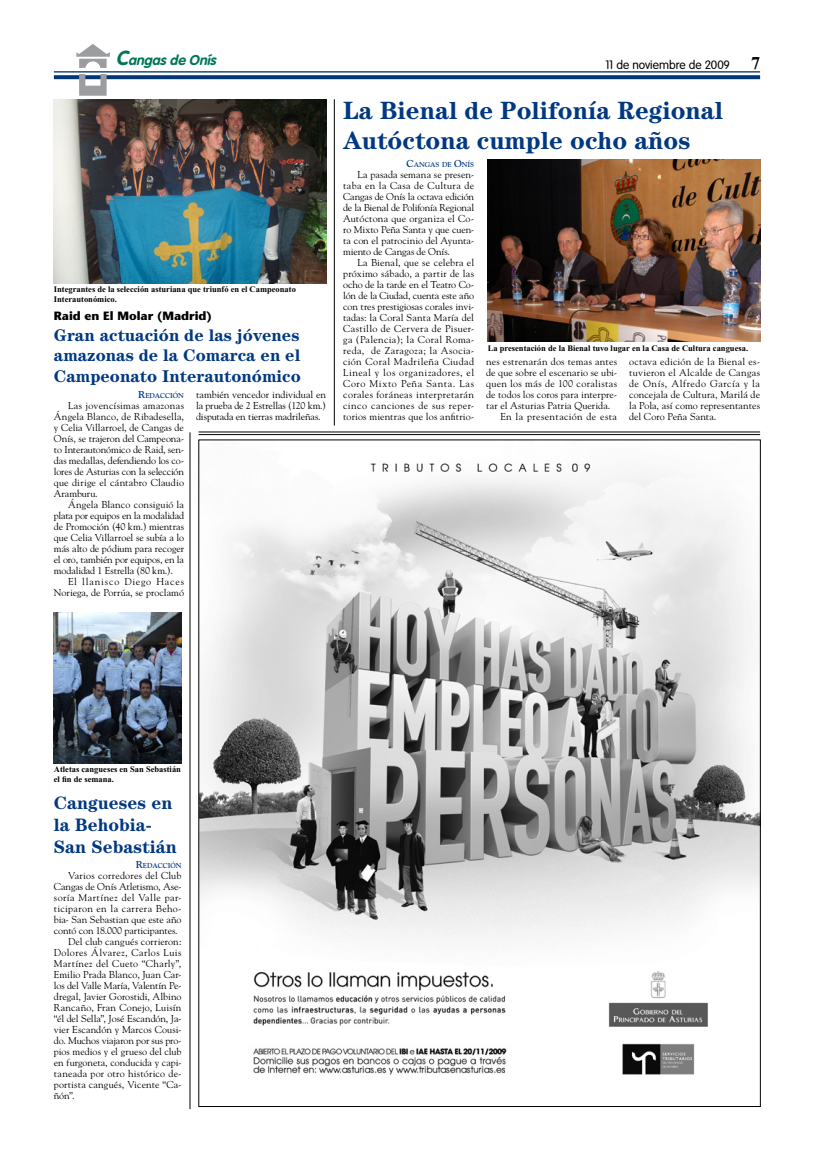
<style>
.page{position:relative;width:814px;height:1163px;background:#fff}
.page>*{position:absolute;margin:0;border:0;box-sizing:border-box;transform-origin:0 0}
.t1{font:700 25px/30px "Century";color:#003882}
.t2{font:700 18px/21.6px "Century";color:#003882}
.t3{font:700 17px/20.4px "Century";color:#003882;text-align:justify}
.t4{font:italic 700 14px "VAG Rounded";color:#00765a}
.t5{font:700 12px "Stone Sans";color:#000}
.t6{font:300 12px "VAG Rounded";letter-spacing:.005em;color:#000}
.t7{font:10px/11px "Goudy";letter-spacing:.005em;color:#000;text-align:justify}
.t8{font:10px "Goudy";letter-spacing:.03em;color:#000}
.t9{font:10px "Goudy";letter-spacing:-.015em;color:#000}
.t10{font:10px "Goudy";letter-spacing:.04em;color:#000}
.t11{font:10px/11px "Goudy";letter-spacing:.025em;color:#000;text-align:right}
.t12{font:10px "Goudy";letter-spacing:.035em;color:#000}
.t13{font:10px "Goudy";letter-spacing:.045em;color:#000}
.t14{font:700 8.5px/10px "Times New Roman";color:#000}
.t15{font:700 7px "Goudy";letter-spacing:-.015em;color:#003882}
.s1{font-size:20px}
.s2{font-family:"Times New Roman";font-weight:700;font-size:18px}
.s3{font-size:10px}
</style>
<div class="page">
<svg style="left:54px;top:75px;width:706px;height:4px;background:#0d4179"></svg>
<hr style="left:54px;top:71px;width:706px;height:1px;background:#003772">
<svg style="left:79px;top:74px;width:28px;height:22px"></svg>
<svg style="left:76px;top:44px;width:34px;height:24px"></svg>
<img style="left:200px;top:463px;width:558px;height:612px">
<img style="left:488px;top:159px;width:272px;height:182px">
<img style="left:54px;top:99px;width:272px;height:184px">
<hr style="left:198px;top:432px;width:562px;height:1px;background:#000">
<hr style="left:198px;top:434px;width:562px;height:1px;background:#000">
<img style="left:54px;top:612px;width:127px;height:151px">
<hr style="left:334px;top:99px;width:1px;height:326px;background:#000">
<hr style="left:190px;top:432px;width:1px;height:676px;background:#000">
<h3 class="t4" style="left:116px;top:52px;width:105px"><span class="s1">C</span>angasde Onís</h3>
<p class="t6" style="left:605px;top:58px;width:156px">11 de noviembre de 2009 <span class="s2">7</span></p>
<h1 class="t1" style="left:343px;top:95px;width:381px">La Bienal de Polifonía Regional<br>Autóctona cumple ocho años</h1>
<p class="t15" style="left:406px;top:160px;width:69px"><span class="s3">C</span>ANGAS DE <span class="s3">O</span>NÍS</p>
<p class="t7" style="left:343px;top:169px;width:132px;text-indent:14px">La pasada semana se presen&shy;taba en la Casa de Cultura de Cangas de Onís la octava edición de la Bienal de Polifonía Regional Autóctona que organiza el Co&shy;ro Mixto Peña Santa y que cuen&shy;ta con el patrocinio del Ayunta&shy;miento de Cangas de Onís.</p>
<p class="t7" style="left:343px;top:257px;width:132px;text-indent:14px">La Bienal, que se celebra el próximo sábado, a partir de las ocho de la tarde en el Teatro Co&shy;lón de la Ciudad, cuenta este año con tres prestigiosas corales invi&shy;tadas: la Coral Santa María del Castillo de Cervera de Pisuer&shy;ga (Palencia); la Coral Roma&shy;reda, de Zaragoza; la Asocia&shy;ción Coral Madrileña Ciudad Lineal y los organizadores, el Coro Mixto Peña Santa. Las corales foráneas interpretarán cinco canciones de sus reper&shy;torios mientras que los anfitrio-</p>
<p class="t14" style="left:54px;top:284px;width:243px">Integrantes de la selección asturiana que triunfó en el Campeonato<br>Interautonómico.</p>
<h3 class="t3" style="left:54px;top:324px;width:248px">Gran actuación de las jóvenes amazonas de la Comarca en el Campeonato Interautonómico</h3>
<p class="t15" style="left:138px;top:391px;width:47px"><span class="s3">R</span>EDACCIÓN</p>
<p class="t7" style="left:54px;top:400px;width:132px;text-indent:14px">Las jovencísimas amazonas Ángela Blanco, de Ribadesella, y Celia Villarroel, de Cangas de Onís, se trajeron del Campeona&shy;to Interautonómico de Raid, sen&shy;das medallas, defendiendo los co&shy;lores de Asturias con la selección que dirige el cántabro Claudio Aramburu.</p>
<p class="t7" style="left:54px;top:499px;width:132px;text-indent:14px">Ángela Blanco consiguió la plata por equipos en la modalidad de Promoción (40 km.) mientras que Celia Villarroel se subía a lo más alto de pódium para recoger el oro, también por equipos, en la modalidad 1 Estrella (80 km.).</p>
<p class="t11" style="left:54px;top:576px;width:132px">El llanisco Diego Haces<br>Noriega, de Porrúa, se proclamó</p>
<p class="t5" style="left:54px;top:308px;width:159px">Raid en El Molar (Madrid)</p>
<p class="t14" style="left:488px;top:343px;width:262px">La presentación de la Bienal tuvo lugar en la Casa de Cultura canguesa.</p>
<p class="t8" style="left:486px;top:355px;width:132px">nes estrenarán dos temas antes</p>
<p class="t7" style="left:486px;top:367px;width:132px">de que sobre el escenario se ubi-</p>
<p class="t12" style="left:486px;top:377px;width:132px">quen los más de 100 coralistas</p>
<p class="t7" style="left:486px;top:389px;width:132px">de todos los coros para interpre-</p>
<p class="t7" style="left:486px;top:400px;width:126px">tar el Asturias Patria Querida.</p>
<p class="t10" style="left:500px;top:410px;width:118px">En la presentación de esta</p>
<p class="t7" style="left:629px;top:356px;width:132px">octava edición de la Bienal es&shy;tuvieron el Alcalde de Cangas de Onís, Alfredo García y la concejala de Cultura, Marilá de la Pola, así como representantes del Coro Peña Santa.</p>
<p class="t7" style="left:196px;top:389px;width:132px">también vencedor individual en la prueba de 2 Estrellas (120 km.) disputada en tierras madrileñas.</p>
<p class="t14" style="left:54px;top:764px;width:129px">Atletas cangueses en San Sebastián el fin de semana.</p>
<h2 class="t2" style="left:54px;top:792px;width:124px">Cangueses en la Behobia-<br>San Sebastián</h2>
<p class="t15" style="left:136px;top:861px;width:47px"><span class="s3">R</span>EDACCIÓN</p>
<p class="t7" style="left:68px;top:869px;width:115px">Varios corredores del Club</p>
<p class="t7" style="left:54px;top:880px;width:129px">Cangas de Onís Atletismo, Ase-</p>
<p class="t13" style="left:54px;top:891px;width:129px">soría Martínez del Valle par-</p>
<p class="t8" style="left:54px;top:902px;width:129px">ticiparon en la carrera Beho-</p>
<p class="t7" style="left:54px;top:913px;width:129px">bia- San Sebastian que este año</p>
<p class="t7" style="left:54px;top:924px;width:125px">contó con 18.000 participantes.</p>
<p class="t7" style="left:68px;top:935px;width:115px">Del club cangués corrieron:</p>
<p class="t10" style="left:54px;top:946px;width:129px">Dolores Álvarez, Carlos Luis</p>
<p class="t8" style="left:54px;top:957px;width:129px">Martínez del Cueto “Charly”,</p>
<p class="t7" style="left:54px;top:968px;width:129px">Emilio Prada Blanco, Juan Car-</p>
<p class="t9" style="left:54px;top:979px;width:129px">los del Valle María, Valentín Pe-</p>
<p class="t7" style="left:54px;top:990px;width:129px">dregal, Javier Gorostidi, Albino</p>
<p class="t7" style="left:54px;top:1001px;width:129px">Rancaño, Fran Conejo, Luisín</p>
<p class="t7" style="left:54px;top:1012px;width:129px">“él del Sella”, José Escandón, Ja-</p>
<p class="t7" style="left:54px;top:1023px;width:129px">vier Escandón y Marcos Cousi-</p>
<p class="t9" style="left:54px;top:1034px;width:129px">do. Muchos viajaron por sus pro-</p>
<p class="t7" style="left:54px;top:1045px;width:129px">pios medios y el grueso del club</p>
<p class="t7" style="left:54px;top:1056px;width:129px">en furgoneta, conducida y capi-</p>
<p class="t7" style="left:54px;top:1067px;width:129px">taneada por otro histórico de-</p>
<p class="t7" style="left:54px;top:1078px;width:129px">portista cangués, Vicente “Ca-</p>
<p class="t7" style="left:54px;top:1089px;width:22px">ñón”.</p>
</div>
